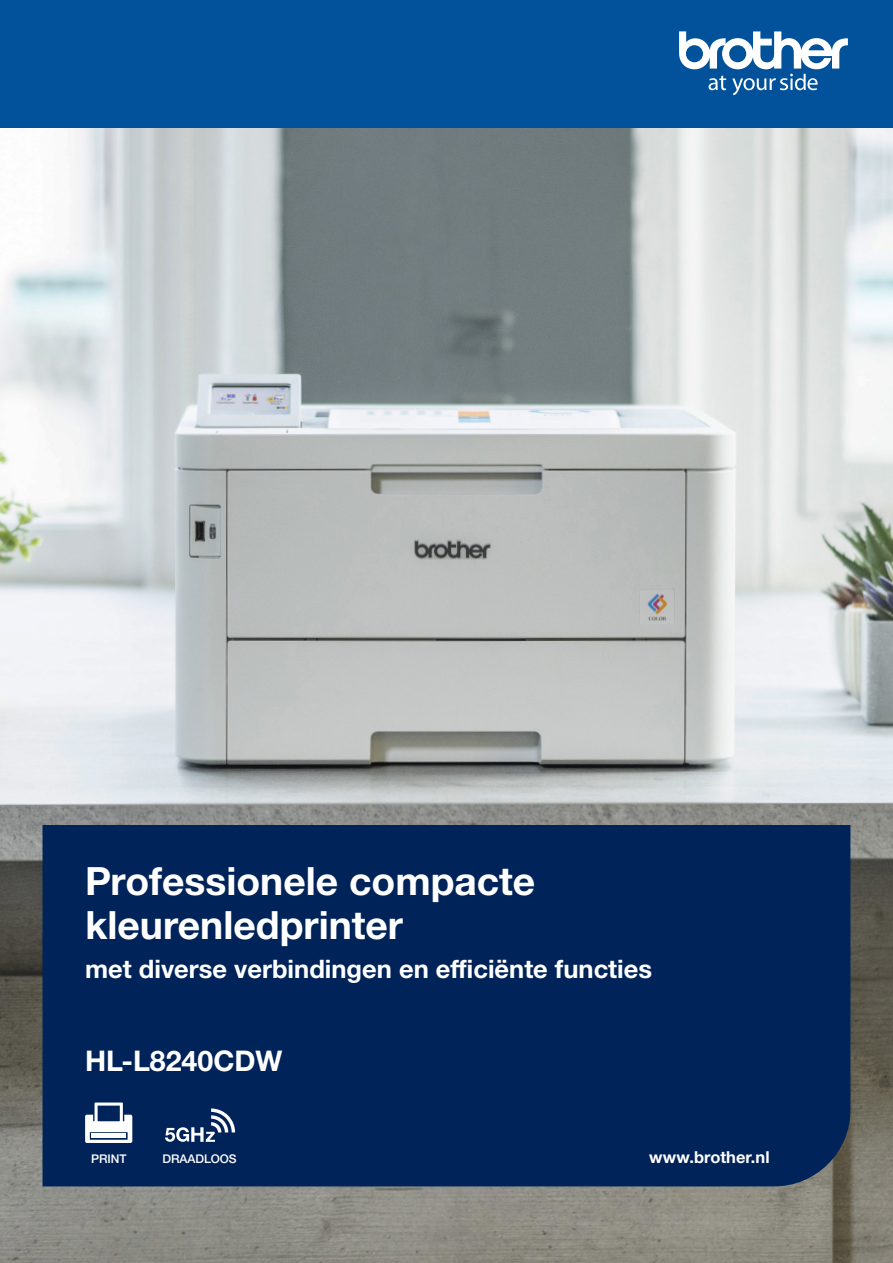
<style>
.page{position:relative;width:893px;height:1263px;background:#fff}
.page>*{position:absolute;margin:0;border:0;box-sizing:border-box;transform-origin:0 0}
.t1{font:700 39px "Helvetica Neue LTW1 G";color:#fff}
.t2{font:700 28.5px "Helvetica Neue LTW1 G";color:#fff}
.t3{font:700 25.5px "Helvetica Neue LTW1 G";color:#fff}
.t4{font:700 16.5px "Helvetica Neue LTW1 G";color:#fff}
.t5{font:500 12px "Helvetica Neue LTW1 G";color:#fff}
</style>
<div class="page">
<img style="left:0;top:128px;width:893px;height:1135px">
<div style="left:0;top:0;width:893px;height:128px;background:#01519b"></div>
<svg style="left:679px;top:31px;width:169px;height:64px"></svg>
<div style="left:43px;top:825px;width:807px;height:361px;background:#002359"></div>
<svg style="left:85px;top:1102px;width:47px;height:41px"></svg>
<div style="left:91px;top:1133px;width:35px;height:5px;background:#fff"></div>
<svg style="left:165px;top:1108px;width:70px;height:34px"></svg>
<p class="t1" style="left:85px;top:857px;width:452px">Professionele compacte</p>
<p class="t1" style="left:85px;top:901px;width:319px">kleurenledprinter</p>
<p class="t3" style="left:85px;top:953px;width:569px">met diverse verbindingen en efficiënte functies</p>
<p class="t2" style="left:85px;top:1043px;width:199px">HL-L8240CDW</p>
<p class="t5" style="left:91px;top:1151px;width:37px">PRINT</p>
<p class="t5" style="left:162px;top:1151px;width:76px">DRAADLOOS</p>
<p class="t4" style="left:649px;top:1147px;width:122px">www.brother.nl</p>
</div>
